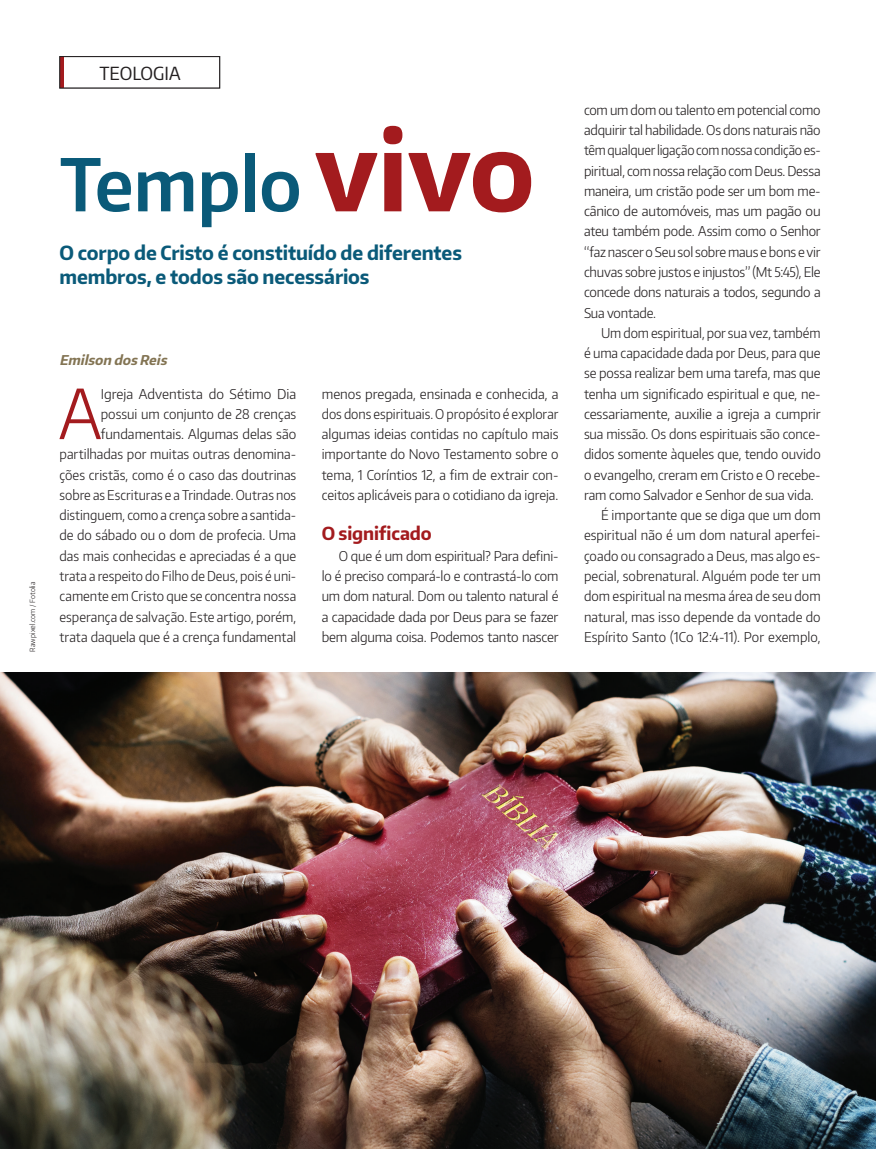
<style>
.page{position:relative;width:876px;height:1149px;background:#fff}
.page>*{position:absolute;margin:0;border:0;box-sizing:border-box;transform-origin:0 0}
.Titulo{font:600 72px "Encode Sans Narrow";color:#0a5a79}
.TextoCap{font:300 68.25px "Encode Sans Narrow";color:#a31b1e}
.Lead{font:700 19.5px/24px "Encode Sans Narrow";letter-spacing:-.005em;color:#0a5a79}
.Inter{font:700 18px "Encode Sans Narrow";letter-spacing:-.005em;color:#a31b1e}
.antetitulo{font:18px "Encode Sans Narrow";color:#231f20}
.Texto{font:300 13.5px/20.2px "Encode Sans Narrow";letter-spacing:-.01em;color:#231f20;text-align:justify}
.TextoCap-2{font:300 13.5px/20.2px "Encode Sans Narrow";color:#231f20;text-align:right}
.autor{font:italic 700 13.5px "Encode Sans Narrow";color:#837453}
.Crédito{font:300 7.2px "Encode Sans Narrow";letter-spacing:.015em;color:#231f20}
.s1{font-weight:700;font-size:108px;color:#a31b1e}
</style>
<div class="page">
<hr style="left:60px;top:56px;width:3px;height:32px;background:#a31b1e">
<div style="left:60px;top:56px;width:160px;height:32px;border:1px solid #231f20"></div>
<img style="left:0;top:672px;width:876px;height:476px">
<p class="antetitulo" style="left:99px;top:61px;width:83px">TEOLOGIA</p>
<p class="Titulo" style="left:60px;top:137px;width:477px">Templo <span class="s1">vivo</span></p>
<p class="Lead" style="left:60px;top:240px;width:404px">O corpo de Cristo é constituído de diferentes membros, e todos são necessários</p>
<p class="Crédito" style="left:28px;top:651px;width:72px;rotate:-90deg">Rawpixel.com / Fotolia</p>
<p class="autor" style="left:60px;top:351px;width:112px">Emilson dosReis</p>
<p class="TextoCap" style="left:59px;top:368px;width:44px">A</p>
<p class="TextoCap-2" style="left:60px;top:383px;width:238px">Igreja Adventista do Sétimo Dia<br>possui um conjunto de 28 crenças fundamentais. Algumas delas são partilhadas por muitas outras denomina&shy;ções cristãs, como é o caso das doutrinas sobre as Escrituras e a Trindade. Outras nos distinguem, como a crença sobre a santida&shy;de do sábado ou o dom de profecia. Uma das mais conhecidas e apreciadas é a que trata a respeito do Filho de Deus, pois é uni&shy;camente em Cristo que se concentra nossa esperança de salvação. Este artigo, porém, trata daquela que é a crença fundamental</p>
<p class="TextoCap-2" style="left:322px;top:383px;width:238px;text-align:justify">menos pregada, ensinada e conhecida, a dos dons espirituais. O propósito é explorar algumas ideias contidas no capítulo mais importante do Novo Testamento sobre o tema, 1 Coríntios 12, a fim de extrair con&shy;ceitos aplicáveis para o cotidiano da igreja.</p>
<p class="Inter" style="left:322px;top:521px;width:112px">O significado</p>
<p class="Texto" style="left:322px;top:545px;width:238px;text-indent:17px">O que é um dom espiritual? Para defini&shy;lo é preciso compará-lo e contrastá-lo com um dom natural. Dom ou talento natural é a capacidade dada por Deus para se fazer bem alguma coisa. Podemos tanto nascer</p>
<p class="Texto" style="left:584px;top:99px;width:238px">com um dom ou talento em potencial como adquirir tal habilidade. Os dons naturais não têm qualquer ligação com nossa condição es&shy;piritual, com nossa relação com Deus. Dessa maneira, um cristão pode ser um bom me&shy;cânico de automóveis, mas um pagão ou ateu também pode. Assim como o Senhor “faz nascer o Seu sol sobre maus e bons e vir chuvas sobre justos e injustos” (Mt 5:45), Ele concede dons naturais a todos, segundo a Sua vontade.</p>
<p class="Texto" style="left:584px;top:322px;width:238px;text-indent:17px">Um dom espiritual, por sua vez, também é uma capacidade dada por Deus, para que se possa realizar bem uma tarefa, mas que tenha um significado espiritual e que, ne&shy;cessariamente, auxilie a igreja a cumprir sua missão. Os dons espirituais são conce&shy;didos somente àqueles que, tendo ouvido o evangelho, creram em Cristo e O recebe&shy;ram como Salvador e Senhor de sua vida.</p>
<p class="Texto" style="left:584px;top:504px;width:238px;text-indent:17px">É importante que se diga que um dom espiritual não é um dom natural aperfei&shy;çoado ou consagrado a Deus, mas algo es&shy;pecial, sobrenatural. Alguém pode ter um dom espiritual na mesma área de seu dom natural, mas isso depende da vontade do Espírito Santo (1Co 12:4-11). Por exemplo,</p>
</div>
